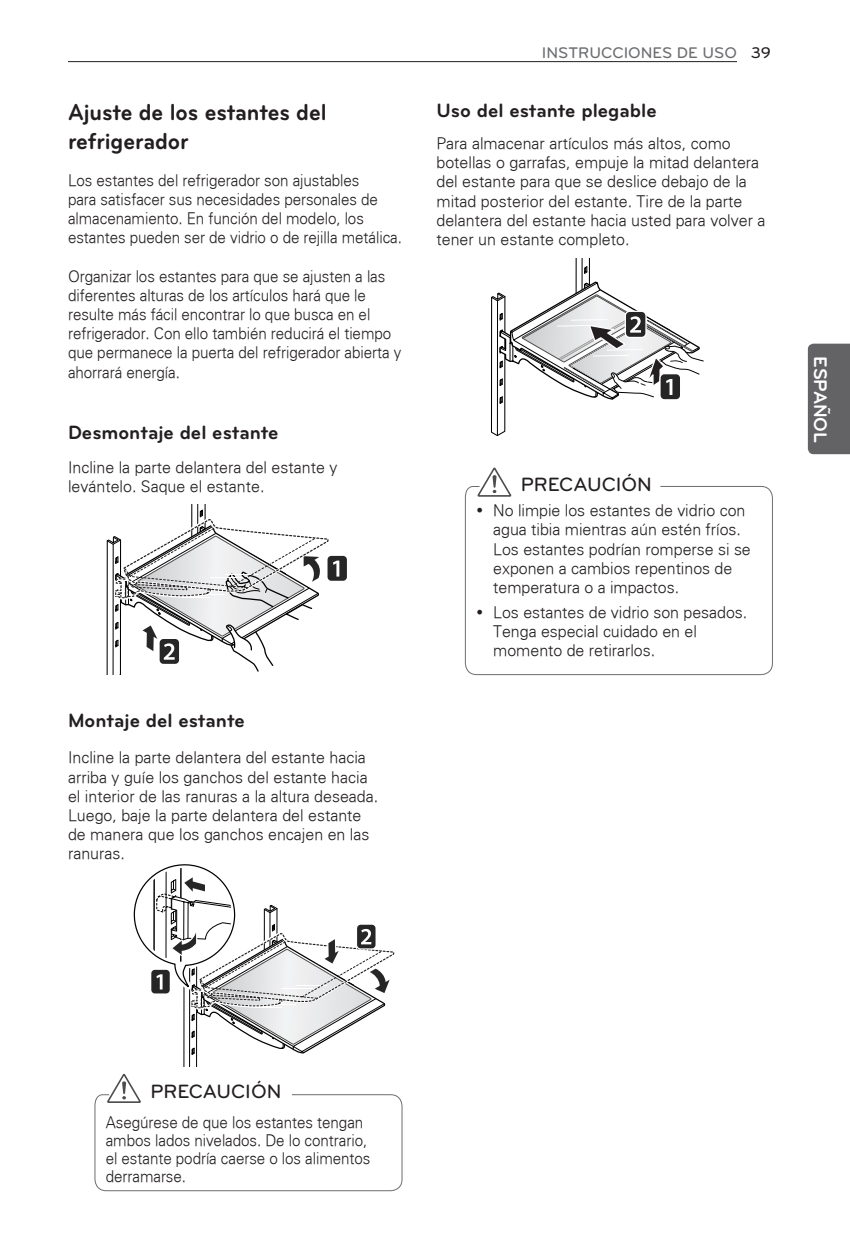
<style>
.page{position:relative;width:850px;height:1248px;background:#fff}
.page>*{position:absolute;margin:0;border:0;box-sizing:border-box;transform-origin:0 0}
.t1{font:700 24px/28.8px "Bryant LG";letter-spacing:-.005em;color:#231f20;scale:.95 1}
.t2{font:700 20px "Bryant LG";color:#231f20}
.t3{font:500 20px "Bryant LG";color:#231f20}
.t4{font:700 19px "Bryant LG";color:#fff}
.t5{font:300 16px/19.2px "Univers";color:#231f20}
.t6{font:300 16px/19.2px "Univers";color:#231f20;scale:.95 1}
.t7{font:500 16px "Bryant LG";color:#6c6d70}
.s1{color:#231f20}
</style>
<div class="page">
<hr style="left:68px;top:61px;width:669px;height:1px;background:#231f20">
<div style="left:808px;top:344px;width:42px;height:110px;background:#636366"></div>
<div style="left:326px;top:555px;width:22px;height:27px;border:3px solid #fff;border-radius:4px"></div>
<div style="left:328px;top:556px;width:19px;height:25px;background:#262626;border-radius:4px"></div>
<svg style="left:106px;top:505px;width:233px;height:170px"></svg>
<svg style="left:133px;top:864px;width:262px;height:203px"></svg>
<svg style="left:491px;top:258px;width:213px;height:178px"></svg>
<svg style="left:483px;top:468px;width:23px;height:17px"></svg>
<svg style="left:464px;top:485px;width:309px;height:191px"></svg>
<svg style="left:94px;top:1074px;width:309px;height:118px"></svg>
<svg style="left:478px;top:508px;width:4px;height:5px"></svg>
<svg style="left:478px;top:610px;width:4px;height:5px"></svg>
<h1 class="t1" style="left:68px;top:100px;width:274px">Ajuste de los estantes del refrigerador</h1>
<p class="t6" style="left:68px;top:170px;width:353px">Los estantes del refrigerador son ajustables<br>para satisfacer sus necesidades personales de almacenamiento. En función del modelo, los estantes pueden ser de vidrio o de rejilla metálica.</p>
<p class="t6" style="left:68px;top:266px;width:352px">Organizar los estantes para que se ajusten a las diferentes alturas de los artículos hará que le resulte más fácil encontrar lo que busca en el refrigerador. Con ello también reducirá el tiempo que permanece la puerta del refrigerador abierta y ahorrará energía.</p>
<p class="t2" style="left:68px;top:425px;width:212px">Desmontaje del estante</p>
<p class="t5" style="left:68px;top:457px;width:271px">Incline la parte delantera del estante y levántelo. Saque el estante.</p>
<p class="t2" style="left:68px;top:713px;width:178px">Montaje del estante</p>
<p class="t5" style="left:68px;top:748px;width:312px">Incline la parte delantera del estante hacia arriba y guíe los ganchos del estante hacia el interior de las ranuras a la altura deseada.<br>Luego, baje la parte delantera del estante de manera que los ganchos encajen en las ranuras.</p>
<p class="t7" style="left:542px;top:47px;width:231px">INSTRUCCIONES DE USO <span class="s1">39</span></p>
<p class="t2" style="left:437px;top:103px;width:222px">Uso del estante plegable</p>
<p class="t5" style="left:437px;top:133px;width:330px">Para almacenar artículos más altos, como botellas o garrafas, empuje la mitad delantera del estante para que se deslice debajo de la mitad posterior del estante. Tire de la parte delantera del estante hacia usted para volver a tener un estante completo.</p>
<p class="t3" style="left:521px;top:478px;width:132px">PRECAUCIÓN</p>
<p class="t5" style="left:493px;top:501px;width:259px">No limpie los estantes de vidrio con agua tibia mientras aún estén fríos.<br>Los estantes podrían romperse si se exponen a cambios repentinos de temperatura o a impactos.</p>
<p class="t5" style="left:493px;top:602px;width:256px">Los estantes de vidrio son pesados.<br>Tenga especial cuidado en el momento de retirarlos.</p>
<p class="t4" style="left:827px;top:356px;width:88px;rotate:90deg">ESPAÑOL</p>
<p class="t3" style="left:150px;top:1084px;width:132px">PRECAUCIÓN</p>
<p class="t6" style="left:106px;top:1113px;width:280px;line-height:18px">Asegúrese de que los estantes tengan ambos lados nivelados. De lo contrario, el estante podría caerse o los alimentos derramarse.</p>
</div>
